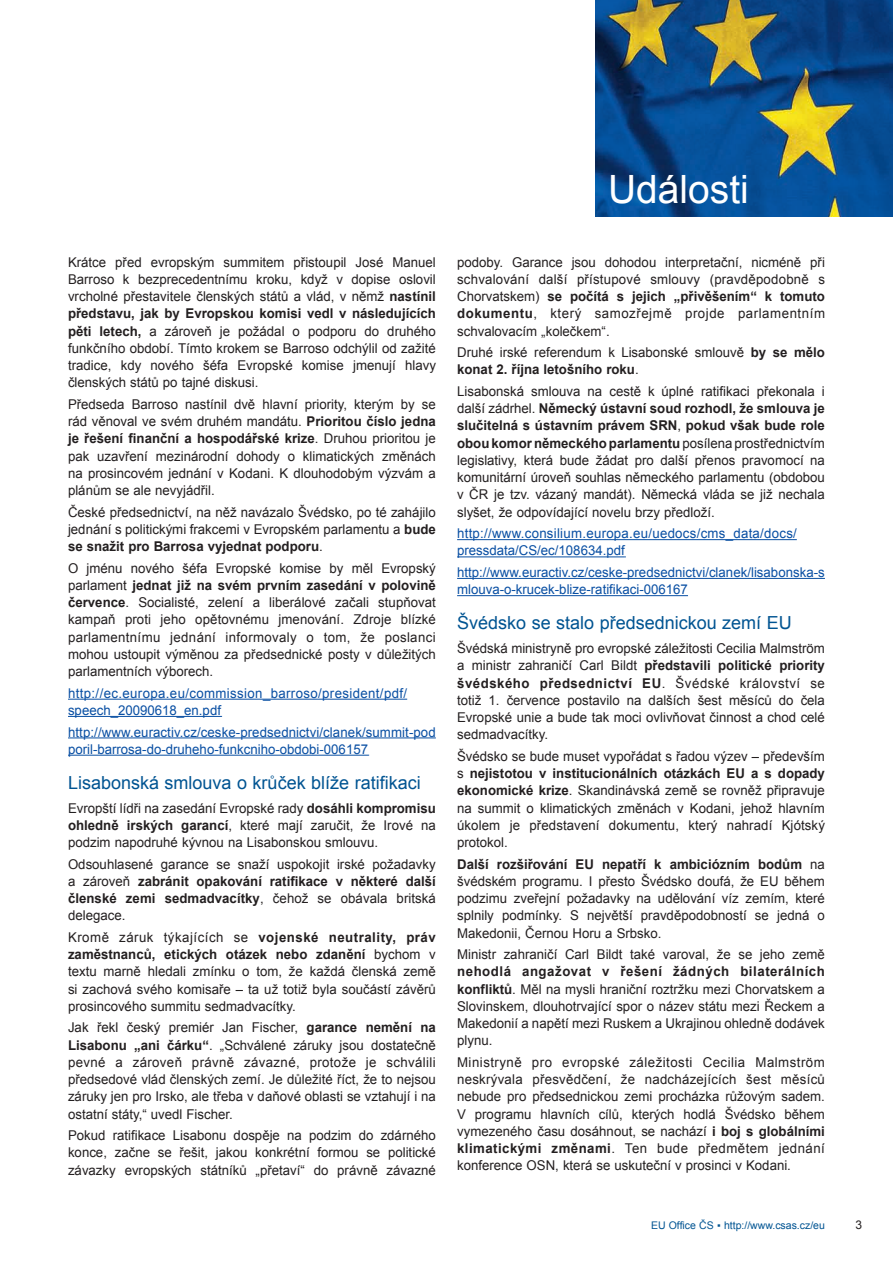
<style>
.page{position:relative;width:893px;height:1263px;background:#fff}
.page>*{position:absolute;margin:0;border:0;box-sizing:border-box;transform-origin:0 0}
.t1{font:39px "Arial";color:#fff}
.t2{font:18px "Arial";color:#005492}
.t3{font:13.5px/17.2px "Arial";color:#231f20;text-align:justify}
.t4{font:13.5px/17.2px "Arial";color:#094fa3}
.t5{font:13.5px/17.2px "Arial";letter-spacing:.02em;color:#094fa3}
.t6{font:13.5px/17.2px "Arial";letter-spacing:.03em;color:#094fa3}
.t7{font:12px "Arial";color:#231f20}
.t8{font:10.5px "Arial";color:#005492}
.s1{font-weight:700}
</style>
<div class="page">
<img style="left:595px;top:0;width:298px;height:217px">
<hr style="left:68px;top:699px;width:339px;height:1px;background:#094fa3">
<hr style="left:68px;top:716px;width:153px;height:1px;background:#094fa3">
<hr style="left:68px;top:737px;width:368px;height:1px;background:#094fa3">
<hr style="left:68px;top:755px;width:300px;height:1px;background:#094fa3">
<hr style="left:457px;top:539px;width:340px;height:1px;background:#094fa3">
<hr style="left:457px;top:556px;width:168px;height:1px;background:#094fa3">
<hr style="left:457px;top:578px;width:368px;height:1px;background:#094fa3">
<hr style="left:457px;top:595px;width:231px;height:1px;background:#094fa3">
<h1 class="t1" style="left:608px;top:163px;width:142px">Události</h1>
<p class="t3" style="left:68px;top:253px;width:369px">Krátce před evropským summitem přistoupil José Manuel Barroso k bezprecedentnímu kroku, když v dopise oslovil vrcholné přestavitele členských států a vlád, v němž <span class="s1">nastínil představu, jak by Evropskou komisi vedl v následujících pěti letech,</span> a zároveň je požádal o podporu do druhého funkčního období. Tímto krokem se Barroso odchýlil od zažité tradice, kdy nového šéfa Evropské komise jmenují hlavy členských států po tajné diskusi.</p>
<p class="t3" style="left:68px;top:396px;width:369px">Předseda Barroso nastínil dvě hlavní priority, kterým by se rád věnoval ve svém druhém mandátu. <span class="s1">Prioritou číslo jedna je řešení finanční a hospodářské krize</span>. Druhou prioritou je pak uzavření mezinárodní dohody o klimatických změnách na prosincovém jednání v Kodani. K dlouhodobým výzvám a plánům se ale nevyjádřil.</p>
<p class="t3" style="left:68px;top:503px;width:369px">České předsednictví, na něž navázalo Švédsko, po té zahájilo jednání s politickými frakcemi v Evropském parlamentu a <span class="s1">bude se snažit pro Barrosa vyjednat podporu</span>.</p>
<p class="t3" style="left:68px;top:559px;width:369px">O jménu nového šéfa Evropské komise by měl Evropský parlament <span class="s1">jednat již na svém prvním zasedání v polovině července</span>. Socialisté, zelení a liberálové začali stupňovat kampaň proti jeho opětovnému jmenování. Zdroje blízké parlamentnímu jednání informovaly o tom, že poslanci mohou ustoupit výměnou za předsednické posty v důležitých parlamentních výborech.</p>
<p class="t6" style="left:68px;top:684px;width:341px">http://ec.europa.eu/commission_barroso/president/pdf/ speech_20090618_en.pdf</p>
<p class="t4" style="left:68px;top:723px;width:369px">http://www.euractiv.cz/ceske-predsednictvi/clanek/summit-pod poril-barrosa-do-druheho-funkcniho-obdobi-006157</p>
<h2 class="t2" style="left:68px;top:771px;width:354px">Lisabonská smlouva o krůček blíže ratifikaci</h2>
<p class="t3" style="left:68px;top:799px;width:369px">Evropští lídři na zasedání Evropské rady <span class="s1">dosáhli kompromisu ohledně irských garancí</span>, které mají zaručit, že Irové na podzim napodruhé kývnou na Lisabonskou smlouvu.</p>
<p class="t3" style="left:68px;top:855px;width:369px">Odsouhlasené garance se snaží uspokojit irské požadavky a zároveň <span class="s1">zabránit opakování ratifikace v některé další členské zemi sedmadvacítky</span>, čehož se obávala britská delegace.</p>
<p class="t3" style="left:68px;top:929px;width:369px">Kromě záruk týkajících se <span class="s1">vojenské neutrality, práv zaměstnanců, etických otázek nebo zdanění</span> bychom v textu marně hledali zmínku o tom, že každá členská země si zachová svého komisaře – ta už totiž byla součástí závěrů prosincového summitu sedmadvacítky.</p>
<p class="t3" style="left:68px;top:1019px;width:369px">Jak řekl český premiér Jan Fischer, <span class="s1">garance nemění na Lisabonu „ani čárku“</span>. „Schválené záruky jsou dostatečně pevné a zároveň právně závazné, protože je schválili předsedové vlád členských zemí. Je důležité říct, že to nejsou záruky jen pro Irsko, ale třeba v daňové oblasti se vztahují i na ostatní státy,“ uvedl Fischer.</p>
<p class="t3" style="left:68px;top:1127px;width:369px">Pokud ratifikace Lisabonu dospěje na podzim do zdárného konce, začne se řešit, jakou konkrétní formou se politické závazky evropských státníků „přetaví“ do právně závazné</p>
<p class="t3" style="left:457px;top:253px;width:369px">podoby. Garance jsou dohodou interpretační, nicméně při schvalování další přístupové smlouvy (pravděpodobně s Chorvatskem) <span class="s1">se počítá s jejich „přivěšením“ k tomuto dokumentu</span>, který samozřejmě projde parlamentním schvalovacím „kolečkem“.</p>
<p class="t3" style="left:457px;top:344px;width:369px">Druhé irské referendum k Lisabonské smlouvě <span class="s1">by se mělo konat 2. října letošního roku</span>.</p>
<p class="t3" style="left:457px;top:383px;width:369px">Lisabonská smlouva na cestě k úplné ratifikaci překonala i další zádrhel. <span class="s1">Německý ústavní soud rozhodl, že smlouva je slučitelná s ústavním právem SRN</span>, <span class="s1">pokud však bude role obou komor německého parlamentu</span> posílena prostřednictvím legislativy, která bude žádat pro další přenos pravomocí na komunitární úroveň souhlas německého parlamentu (obdobou v ČR je tzv. vázaný mandát). Německá vláda se již nechala slyšet, že odpovídající novelu brzy předloží.</p>
<p class="t5" style="left:457px;top:525px;width:341px">http://www.consilium.europa.eu/uedocs/cms_data/docs/ pressdata/CS/ec/108634.pdf</p>
<p class="t4" style="left:457px;top:564px;width:369px">http://www.euractiv.cz/ceske-predsednictvi/clanek/lisabonska-s mlouva-o-krucek-blize-ratifikaci-006167</p>
<h2 class="t2" style="left:457px;top:611px;width:336px">Švédsko se stalo předsednickou zemí EU</h2>
<p class="t3" style="left:457px;top:640px;width:369px">Švédská ministryně pro evropské záležitosti Cecilia Malmström a ministr zahraničí Carl Bildt <span class="s1">představili politické priority švédského předsednictví EU</span>. Švédské království se totiž 1. července postavilo na dalších šest měsíců do čela Evropské unie a bude tak moci ovlivňovat činnost a chod celé sedmadvacítky.</p>
<p class="t3" style="left:457px;top:748px;width:369px">Švédsko se bude muset vypořádat s řadou výzev – především s <span class="s1">nejistotou v institucionálních otázkách EU a s dopady ekonomické krize</span>. Skandinávská země se rovněž připravuje na summit o klimatických změnách v Kodani, jehož hlavním úkolem je představení dokumentu, který nahradí Kjótský protokol.</p>
<p class="t3" style="left:457px;top:855px;width:369px"><span class="s1">Další rozšiřování EU nepatří k ambiciózním bodům</span> na švédském programu. I přesto Švédsko doufá, že EU během podzimu zveřejní požadavky na udělování víz zemím, které splnily podmínky. S největší pravděpodobností se jedná o Makedonii, Černou Horu a Srbsko.</p>
<p class="t3" style="left:457px;top:946px;width:369px">Ministr zahraničí Carl Bildt také varoval, že se jeho země</p>
<p class="t3" style="left:457px;top:963px;width:369px"><span class="s1">nehodlá angažovat v řešení žádných bilaterálních konfliktů</span>. Měl na mysli hraniční roztržku mezi Chorvatskem a Slovinskem, dlouhotrvající spor o název státu mezi Řeckem a Makedonií a napětí mezi Ruskem a Ukrajinou ohledně dodávek plynu.</p>
<p class="t3" style="left:457px;top:1054px;width:369px">Ministryně pro evropské záležitosti Cecilia Malmström neskrývala přesvědčení, že nadcházejících šest měsíců nebude pro předsednickou zemi procházka růžovým sadem.<br>V programu hlavních cílů, kterých hodlá Švédsko během vymezeného času dosáhnout, se nachází <span class="s1">i boj s globálními klimatickými změnami</span>. Ten bude předmětem jednání konference OSN, která se uskuteční v prosinci v Kodani.</p>
<p class="t8" style="left:651px;top:1218px;width:175px">EU Office ČS ▪ http://www.csas.cz/eu</p>
<p class="t7" style="left:856px;top:1217px;width:8px">3</p>
</div>
